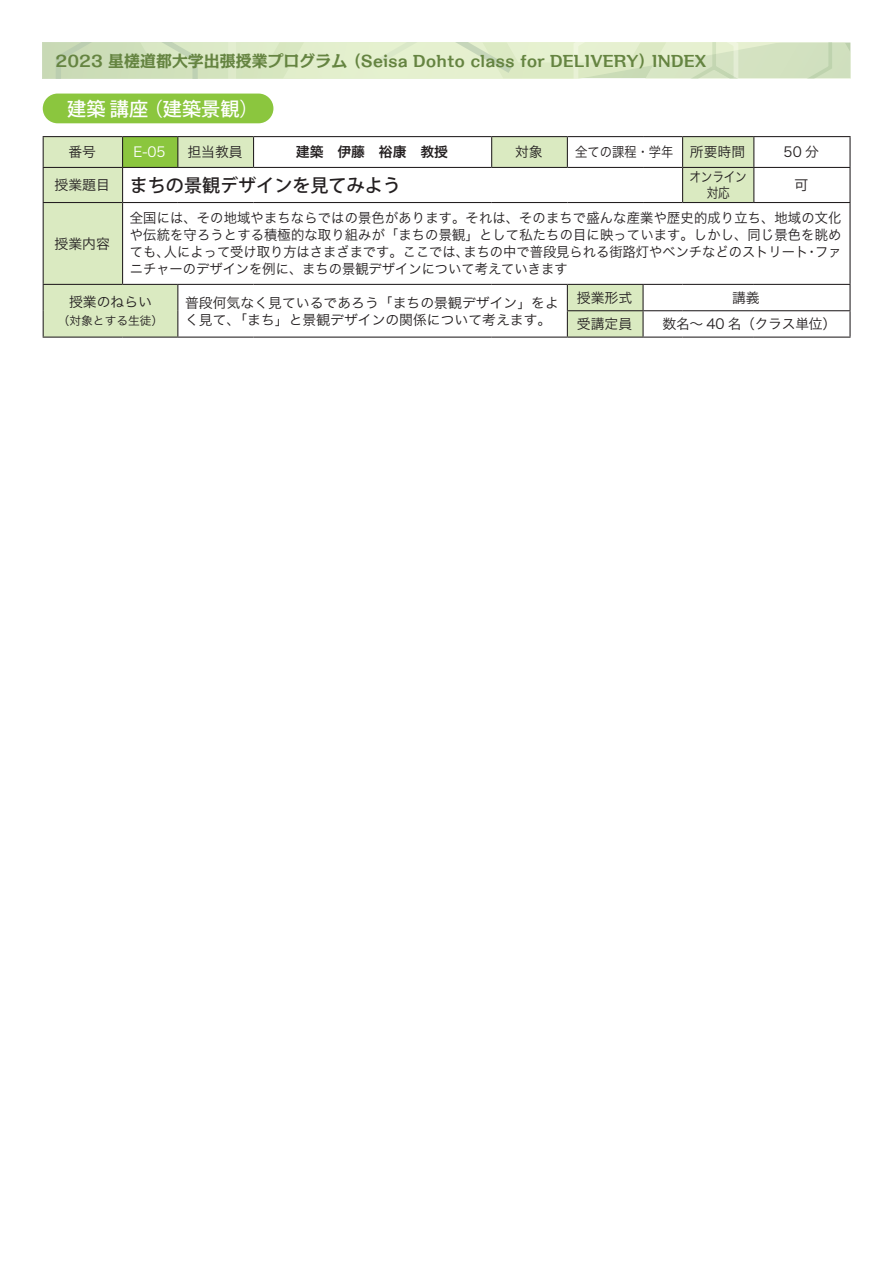
<style>
.page{position:relative;width:893px;height:1263px;background:#fff}
.page>*{position:absolute;margin:0;border:0;box-sizing:border-box;transform-origin:0 0}
.t1{font:500 19.2px "Koz Go Pr 6 N";color:#fff}
.t2{font:500 18px "Koz Go Pr 6 N";color:#231f20}
.t3{font:700 15.9px "Kakumin Pro";color:#658441}
.t4{font:13.8px/17px "Hira Kaku Pro W3";color:#231f20;text-align:justify;scale:.96 1}
.t5{font:13.8px/17px "Hira Kaku Pro W3";color:#231f20}
.t6{font:13.8px "Hira Kaku Pro W3";letter-spacing:-.02em;color:#231f20}
.t7{font:13.8px "Hira Kaku Pro W6";color:#231f20}
.t8{font:13.8px "Hira Kaku Pro W3";color:#231f20;scale:.89 1}
.t9{font:13.8px "Hira Kaku Pro W3";color:#231f20;scale:.85 1}
.t10{font:13.8px "Hira Kaku Pro W3";color:#fff}
.t11{font:13.8px "Koz Go Pr 6 N";color:#231f20}
.t12{font:11.7px "Hira Kaku Pro W3";color:#231f20}
</style>
<div class="page">
<svg style="left:43px;top:43px;width:807px;height:35px;background:#d9e7c4"></svg>
<svg style="left:44px;top:137px;width:710px;height:200px"></svg>
<div style="left:123px;top:137px;width:55px;height:30px;background:#8bc63e"></div>
<hr style="left:43px;top:136px;width:80px;height:1px;background:#231f20">
<hr style="left:43px;top:137px;width:1px;height:30px;background:#231f20">
<hr style="left:123px;top:136px;width:55px;height:1px;background:#231f20">
<hr style="left:122px;top:137px;width:1px;height:30px;background:#231f20">
<hr style="left:178px;top:136px;width:76px;height:1px;background:#231f20">
<hr style="left:177px;top:137px;width:1px;height:30px;background:#231f20">
<hr style="left:254px;top:136px;width:238px;height:1px;background:#231f20">
<hr style="left:253px;top:137px;width:1px;height:30px;background:#231f20">
<hr style="left:492px;top:136px;width:75px;height:1px;background:#231f20">
<hr style="left:491px;top:137px;width:1px;height:30px;background:#231f20">
<hr style="left:567px;top:136px;width:76px;height:1px;background:#231f20">
<hr style="left:567px;top:137px;width:1px;height:30px;background:#231f20">
<hr style="left:643px;top:136px;width:40px;height:1px;background:#231f20">
<hr style="left:683px;top:136px;width:71px;height:1px;background:#231f20">
<hr style="left:682px;top:137px;width:1px;height:30px;background:#231f20">
<hr style="left:754px;top:136px;width:97px;height:1px;background:#231f20">
<hr style="left:753px;top:137px;width:1px;height:30px;background:#231f20">
<hr style="left:849px;top:137px;width:2px;height:30px;background:#231f20">
<hr style="left:43px;top:167px;width:80px;height:1px;background:#231f20">
<hr style="left:43px;top:168px;width:1px;height:34px;background:#231f20">
<hr style="left:123px;top:167px;width:55px;height:1px;background:#231f20">
<hr style="left:122px;top:168px;width:1px;height:34px;background:#231f20">
<hr style="left:178px;top:167px;width:76px;height:1px;background:#231f20">
<hr style="left:254px;top:167px;width:238px;height:1px;background:#231f20">
<hr style="left:492px;top:167px;width:75px;height:1px;background:#231f20">
<hr style="left:567px;top:167px;width:76px;height:1px;background:#231f20">
<hr style="left:643px;top:167px;width:40px;height:1px;background:#231f20">
<hr style="left:683px;top:167px;width:71px;height:1px;background:#231f20">
<hr style="left:682px;top:168px;width:1px;height:34px;background:#231f20">
<hr style="left:754px;top:167px;width:97px;height:1px;background:#231f20">
<hr style="left:753px;top:168px;width:1px;height:34px;background:#231f20">
<hr style="left:849px;top:168px;width:2px;height:34px;background:#231f20">
<hr style="left:43px;top:202px;width:80px;height:1px;background:#231f20">
<hr style="left:43px;top:203px;width:1px;height:81px;background:#231f20">
<hr style="left:123px;top:202px;width:55px;height:1px;background:#231f20">
<hr style="left:122px;top:203px;width:1px;height:81px;background:#231f20">
<hr style="left:178px;top:202px;width:76px;height:1px;background:#231f20">
<hr style="left:254px;top:202px;width:238px;height:1px;background:#231f20">
<hr style="left:492px;top:202px;width:75px;height:1px;background:#231f20">
<hr style="left:567px;top:202px;width:76px;height:1px;background:#231f20">
<hr style="left:643px;top:202px;width:40px;height:1px;background:#231f20">
<hr style="left:683px;top:202px;width:71px;height:1px;background:#231f20">
<hr style="left:754px;top:202px;width:97px;height:1px;background:#231f20">
<hr style="left:849px;top:203px;width:2px;height:81px;background:#231f20">
<hr style="left:43px;top:284px;width:80px;height:1px;background:#231f20">
<hr style="left:123px;top:284px;width:55px;height:1px;background:#231f20">
<hr style="left:178px;top:284px;width:76px;height:1px;background:#231f20">
<hr style="left:254px;top:284px;width:238px;height:1px;background:#231f20">
<hr style="left:492px;top:284px;width:75px;height:1px;background:#231f20">
<hr style="left:567px;top:284px;width:76px;height:1px;background:#231f20">
<hr style="left:643px;top:284px;width:40px;height:1px;background:#231f20">
<hr style="left:642px;top:285px;width:2px;height:25px;background:#231f20">
<hr style="left:683px;top:284px;width:71px;height:1px;background:#231f20">
<hr style="left:754px;top:284px;width:97px;height:1px;background:#231f20">
<hr style="left:849px;top:285px;width:2px;height:25px;background:#231f20">
<svg style="left:43px;top:285px;width:1px;height:52px"></svg>
<svg style="left:177px;top:285px;width:1px;height:52px"></svg>
<hr style="left:567px;top:310px;width:76px;height:1px;background:#231f20">
<svg style="left:567px;top:285px;width:1px;height:52px"></svg>
<hr style="left:643px;top:310px;width:40px;height:1px;background:#231f20">
<hr style="left:642px;top:311px;width:2px;height:26px;background:#231f20">
<hr style="left:683px;top:310px;width:71px;height:1px;background:#231f20">
<hr style="left:754px;top:310px;width:97px;height:1px;background:#231f20">
<hr style="left:849px;top:311px;width:2px;height:26px;background:#231f20">
<hr style="left:43px;top:337px;width:80px;height:1px;background:#231f20">
<hr style="left:123px;top:337px;width:55px;height:1px;background:#231f20">
<hr style="left:178px;top:337px;width:76px;height:1px;background:#231f20">
<hr style="left:254px;top:337px;width:238px;height:1px;background:#231f20">
<hr style="left:492px;top:337px;width:75px;height:1px;background:#231f20">
<hr style="left:567px;top:337px;width:76px;height:1px;background:#231f20">
<hr style="left:643px;top:337px;width:40px;height:1px;background:#231f20">
<hr style="left:683px;top:337px;width:71px;height:1px;background:#231f20">
<hr style="left:754px;top:337px;width:97px;height:1px;background:#231f20">
<div style="left:43px;top:94px;width:230px;height:29px;background:#8bc63e;border-radius:15px"></div>
<p class="t3" style="left:56px;top:49px;width:652px">2023 星槎道都大学出張授業プログラム （Seisa Dohto class for DELIVERY）INDEX</p>
<p class="t1" style="left:67px;top:98px;width:193px">建築 講座（建築景観）</p>
<p class="t5" style="left:68px;top:143px;width:29px">番号</p>
<p class="t10" style="left:134px;top:140px;width:33px">E-05</p>
<p class="t5" style="left:187px;top:143px;width:57px">担当教員</p>
<p class="t7" style="left:296px;top:140px;width:154px">建築　伊藤　裕康　教授</p>
<p class="t5" style="left:515px;top:143px;width:29px">対象</p>
<p class="t8" style="left:575px;top:140px;width:112px">全ての課程・学年</p>
<p class="t5" style="left:690px;top:143px;width:57px">所要時間</p>
<p class="t5" style="left:784px;top:143px;width:37px">50 分</p>
<p class="t5" style="left:55px;top:176px;width:57px">授業題目</p>
<p class="t2" style="left:130px;top:175px;width:273px">まちの景観デザインを見てみよう</p>
<p class="t9" style="left:690px;top:165px;width:69px">オンライン</p>
<p class="t11" style="left:794px;top:177px;width:15px">可</p>
<p class="t9" style="left:707px;top:181px;width:29px">対応</p>
<p class="t4" style="left:130px;top:209px;width:743px">全国には、その地域やまちならではの景色があります。それは、そのまちで盛んな産業や歴史的成り立ち、地域の文化や伝統を守ろうとする積極的な取り組みが「まちの景観」として私たちの目に映っています。しかし、同じ景色を眺めても、人によって受け取り方はさまざまです。ここでは、まちの中で普段見られる街路灯やベンチなどのストリート・ファニチャーのデザインを例に、まちの景観デザインについて考えていきます</p>
<p class="t5" style="left:69px;top:292px;width:84px">授業のねらい</p>
<p class="t12" style="left:58px;top:310px;width:107px">（対象とする生徒）</p>
<p class="t5" style="left:55px;top:234px;width:57px">授業内容</p>
<p class="t5" style="left:185px;top:293px;width:375px">普段何気なく見ているであろう「まちの景観デザイン」をよく見て、「まち」と景観デザインの関係について考えます。</p>
<p class="t5" style="left:577px;top:288px;width:57px">授業形式</p>
<p class="t5" style="left:732px;top:288px;width:29px">講義</p>
<p class="t5" style="left:577px;top:315px;width:57px">受講定員</p>
<p class="t6" style="left:662px;top:312px;width:175px">数名～ 40 名（クラス単位）</p>
</div>
